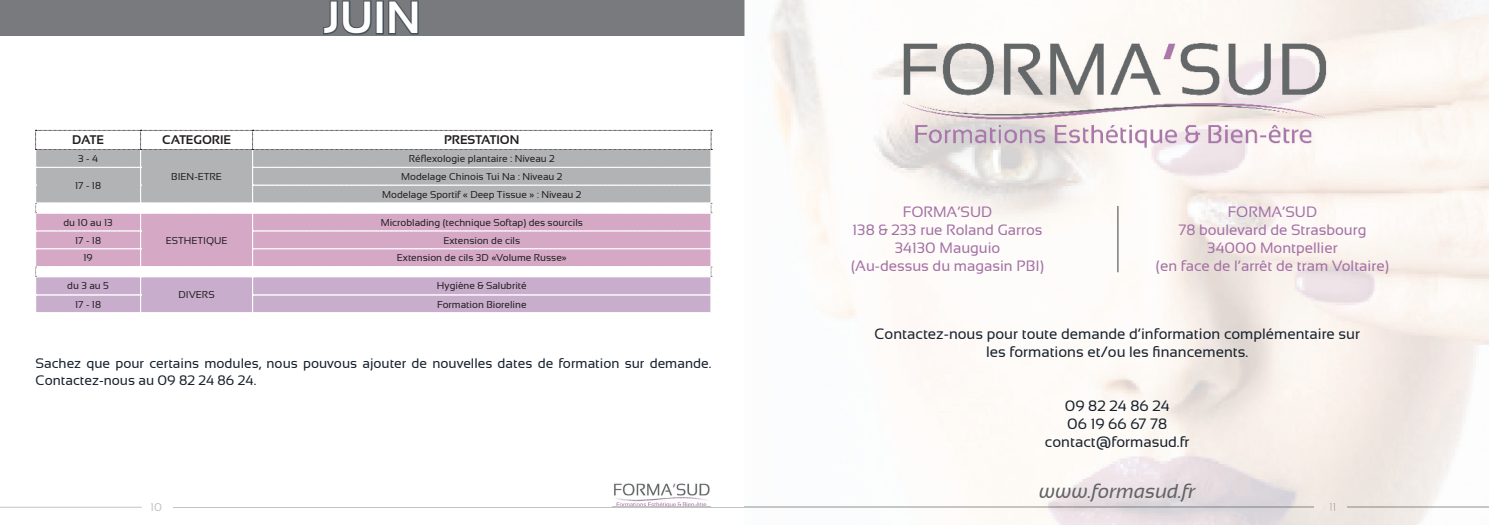
<style>
.page{position:relative;width:1489px;height:525px;background:#fff}
.page>*{position:absolute;margin:0;border:0;box-sizing:border-box;transform-origin:0 0}
.t1{font:700 45px "Sansation";color:#fff}
.t2{font:italic 20px "Sansation";color:#636366}
.t3{font:15px/18px "Sansation";color:#a370a4;text-align:center}
.t4{font:15px/18px "Sansation";color:#17212c;text-align:center}
.t5{font:13.75px/16.5px "Sansation";color:#17212c}
.t6{font:700 12.5px "Sansation";color:#231f20}
.t7{font:11.25px "Sansation";color:#c3c3c1}
.t8{font:10px/17.9px "Sansation";color:#231f20;text-align:center}
</style>
<div class="page">
<hr style="left:0;top:506px;width:142px;height:1px;background:#c3c3c1">
<hr style="left:173px;top:506px;width:1140px;height:1px;background:#c3c3c1">
<svg style="left:35px;top:130px;width:677px;height:182px"></svg>
<div style="left:0;top:0;width:744px;height:35px;background:#787a7d"></div>
<svg style="left:322px;top:0;width:51px;height:36px"></svg>
<div style="left:375px;top:1px;width:9px;height:33px;border:2px solid #465259"></div>
<svg style="left:387px;top:0;width:33px;height:36px"></svg>
<img style="left:612px;top:483px;width:98px;height:25px">
<img style="left:612px;top:506px;width:98px;height:1px">
<img style="left:1346px;top:506px;width:142px;height:1px">
<svg style="left:1329px;top:502px;width:5px;height:8px"></svg>
<hr style="left:1117px;top:206px;width:1px;height:66px;background:#636366">
<img style="left:895px;top:25px;width:437px;height:137px">
<h1 class="t1" style="left:324px;top:-7px;width:98px">JUIN</h1>
<p class="t6" style="left:72px;top:133px;width:33px">DATE</p>
<p class="t6" style="left:162px;top:133px;width:70px">CATEGORIE</p>
<p class="t6" style="left:444px;top:133px;width:77px">PRESTATION</p>
<p class="t8" style="left:78px;top:149px;width:21px">3 - 4</p>
<p class="t8" style="left:171px;top:167px;width:52px">BIEN-ETRE</p>
<p class="t8" style="left:409px;top:149px;width:147px">Réflexologie plantaire : Niveau 2</p>
<p class="t8" style="left:75px;top:176px;width:27px">17 - 18</p>
<p class="t8" style="left:382px;top:167px;width:201px">Modelage Chinois Tui Na : Niveau 2<br>Modelage Sportif « Deep Tissue » : Niveau 2</p>
<p class="t8" style="left:63px;top:213px;width:51px">du 10 au 13</p>
<p class="t8" style="left:166px;top:231px;width:63px">ESTHETIQUE</p>
<p class="t8" style="left:380px;top:213px;width:204px">Microblading (technique Softap) des sourcils</p>
<p class="t8" style="left:75px;top:231px;width:27px">17 - 18</p>
<p class="t8" style="left:443px;top:231px;width:78px">Extension de cils</p>
<p class="t8" style="left:83px;top:249px;width:11px">19</p>
<p class="t8" style="left:397px;top:249px;width:171px">Extension de cils 3D «Volume Russe»</p>
<p class="t8" style="left:67px;top:277px;width:43px">du 3 au 5</p>
<p class="t8" style="left:178px;top:286px;width:38px">DIVERS</p>
<p class="t8" style="left:437px;top:277px;width:91px">Hygiène &amp; Salubrité</p>
<p class="t8" style="left:75px;top:295px;width:27px">17 - 18</p>
<p class="t8" style="left:437px;top:295px;width:91px">Formation Bioreline</p>
<h3 class="t5" style="left:35px;top:355px;width:677px">Sachez que pour certains modules, nous pouvous ajouter de nouvelles dates de formation sur demande.<br>Contactez-nous au 09 82 24 86 24.</h3>
<p class="t7" style="left:151px;top:500px;width:13px">10</p>
<h3 class="t3" style="left:851px;top:202px;width:194px">FORMA’SUD<br>138 &amp; 233 rue Roland Garros<br>34130 Mauguio<br>(Au-dessus du magasin PBI)</h3>
<h3 class="t3" style="left:1155px;top:202px;width:234px">FORMA’SUD<br>78 boulevard de Strasbourg<br>34000 Montpellier<br>(en face de l’arrêt de tram Voltaire)</h3>
<h3 class="t4" style="left:874px;top:324px;width:487px">Contactez-nous pour toute demande d’information complémentaire sur les formations et/ou les financements.</h3>
<h3 class="t4" style="left:1044px;top:396px;width:146px">09 82 24 86 24<br>06 19 66 67 78 contact@formasud.fr</h3>
<h2 class="t2" style="left:1038px;top:479px;width:158px">www.formasud.fr</h2>
</div>
